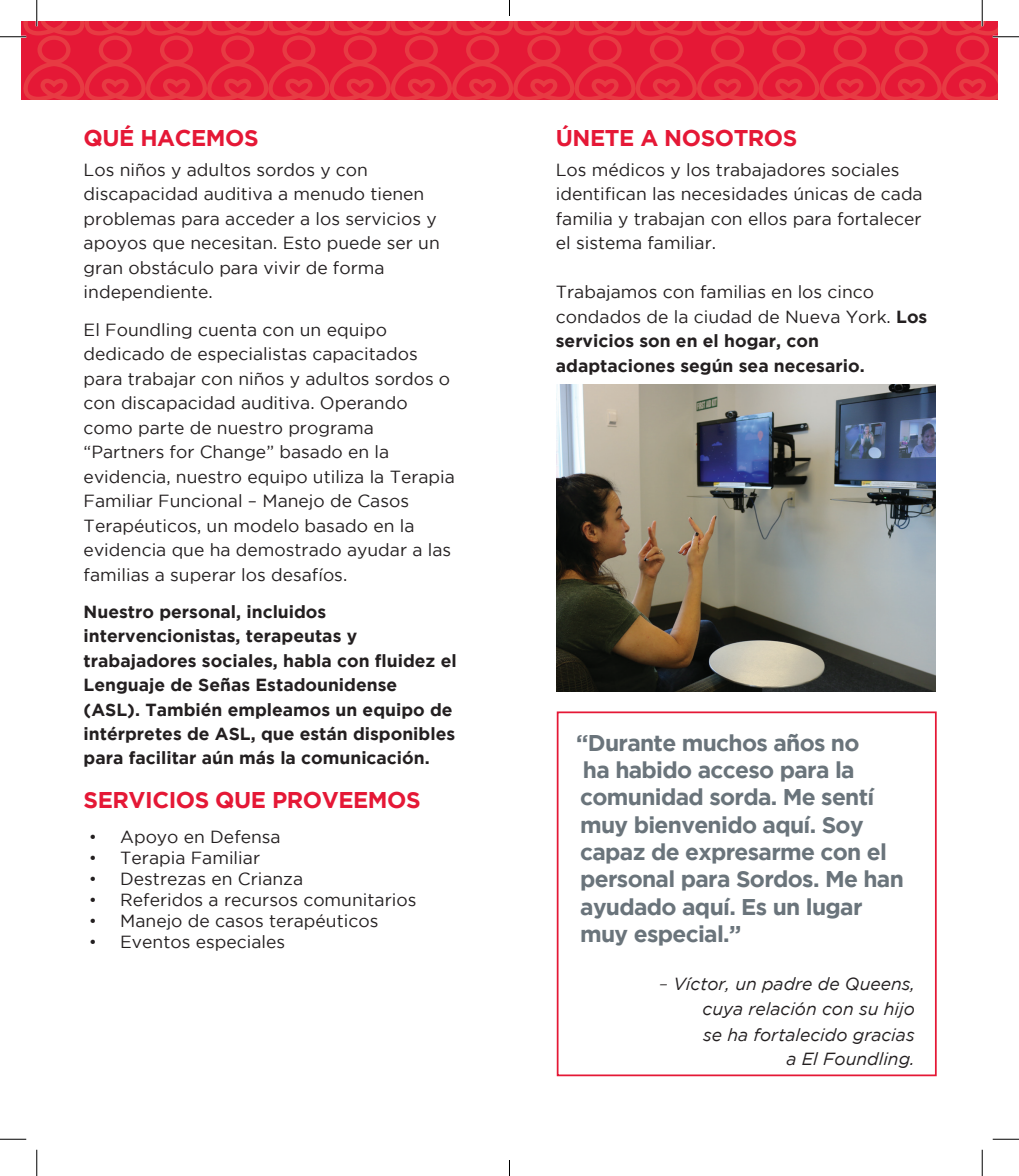
<style>
.page{position:relative;width:1019px;height:1176px;background:#fff}
.page>*{position:absolute;margin:0;border:0;box-sizing:border-box;transform-origin:0 0}
.t1{font:700 22.75px/27.3px "Gotham";letter-spacing:-.03em;color:#6a747b}
.t2{font:700 22.75px "Gotham";letter-spacing:-.02em;color:#e51836}
.t3{font:17.5px/24.5px "Gotham";color:#231f20}
.t4{font:700 17.5px/24.3px "Gotham";color:#231f20}
.t5{font:italic 17.5px/25.2px "Gotham";color:#231f20;text-align:right}
.s1{font-family:"Gotham HTF";font-weight:300}
.s2{font-weight:700}
.s3{font-style:inherit}
.s4{font-weight:300}
</style>
<div class="page">
<div style="left:556px;top:711px;width:380px;height:365px;border:2px solid #e51836"></div>
<img style="left:557px;top:385px;width:378px;height:307px">
<svg style="left:0;top:1139px;width:26px;height:1px"></svg>
<svg style="left:992px;top:1139px;width:26px;height:1px"></svg>
<svg style="left:36px;top:1150px;width:1px;height:26px"></svg>
<svg style="left:981px;top:1150px;width:1px;height:26px"></svg>
<svg style="left:0;top:0;width:1018px;height:100px"></svg>
<svg style="left:509px;top:1160px;width:1px;height:16px"></svg>
<h1 class="t2" style="left:84px;top:125px;width:176px">QUÉ HACEMOS</h1>
<p class="t3" style="left:84px;top:157px;width:358px">Los niños y adultos sordos y con discapacidad auditiva a menudo tienen problemas para acceder a los servicios y apoyos que necesitan. Esto puede ser un gran obstáculo para vivir de forma independiente.</p>
<p class="t3" style="left:84px;top:317px;width:373px">El Foundling cuenta con un equipo dedicado de especialistas capacitados para trabajar con niños y adultos sordos o con discapacidad auditiva. Operando como parte de nuestro programa “Partners for Change” basado en la evidencia, nuestro equipo utiliza la Terapia Familiar Funcional – Manejo de Casos Terapéuticos, un modelo basado en la evidencia que ha demostrado ayudar a las familias a superar los desafíos.</p>
<p class="t4" style="left:84px;top:599px;width:374px">Nuestro personal, incluidos intervencionistas, terapeutas y trabajadores sociales, habla con fluidez el Lenguaje de Señas Estadounidense (ASL). También empleamos un equipo de intérpretes de ASL, que están disponibles para facilitar aún más la comunicación.</p>
<h1 class="t2" style="left:84px;top:786px;width:338px">SERVICIOS QUE PROVEEMOS</h1>
<p class="t3" style="left:89px;top:824px;width:193px"><span class="s1">•</span> Apoyo en Defensa</p>
<p class="t3" style="left:89px;top:845px;width:173px"><span class="s1">•</span> Terapia Familiar</p>
<p class="t3" style="left:89px;top:866px;width:216px"><span class="s1">•</span> Destrezas en Crianza</p>
<p class="t3" style="left:89px;top:887px;width:329px"><span class="s1">•</span> Referidos a recursos comunitarios</p>
<p class="t3" style="left:89px;top:908px;width:291px"><span class="s1">•</span> Manejo de casos terapéuticos</p>
<p class="t3" style="left:89px;top:929px;width:198px"><span class="s1">•</span> Eventos especiales</p>
<h1 class="t2" style="left:556px;top:125px;width:243px">ÚNETE A NOSOTROS</h1>
<p class="t3" style="left:556px;top:157px;width:368px">Los médicos y los trabajadores sociales identifican las necesidades únicas de cada familia y trabajan con ellos para fortalecer el sistema familiar.</p>
<p class="t3" style="left:556px;top:280px;width:373px">Trabajamos con familias en los cinco condados de la ciudad de Nueva York. <span class="s2">Los servicios son en el hogar, con adaptaciones según sea necesario.</span></p>
<h1 class="t1" style="left:576px;top:729px;width:329px"><span class="s3">“</span>Durante muchos años no<br>ha habido acceso para la comunidad sorda. Me sentí muy bienvenido aquí. Soy capaz de expresarme con el personal para Sordos. Me han ayudado aquí. Es un lugar muy especial<span class="s3">.”</span></h1>
<p class="t5" style="left:659px;top:971px;width:257px"><span class="s4">–</span> Víctor, un padre de Queens, cuya relación con su hijo<br>se ha fortalecido gracias<br>a El Foundling.</p>
</div>
